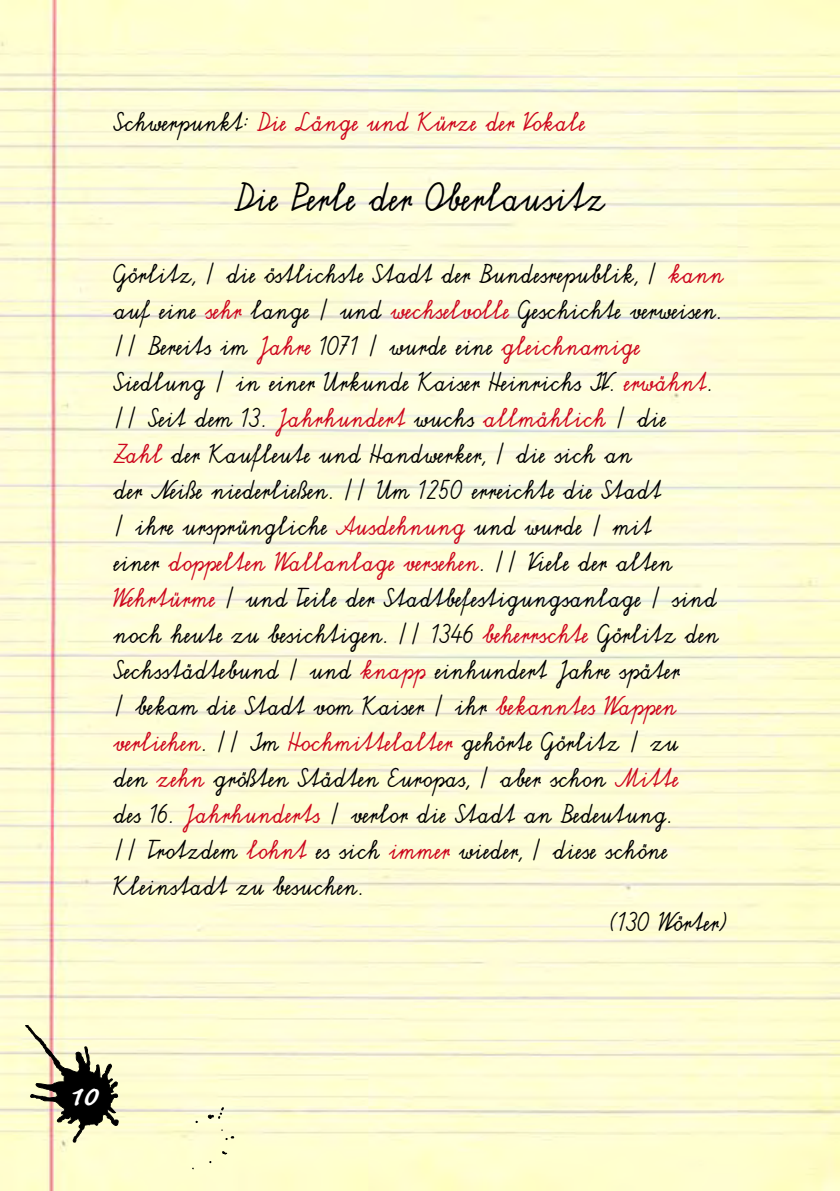
<style>
.page{position:relative;width:840px;height:1191px;background:#fff}
.page>*{position:absolute;margin:0;border:0;box-sizing:border-box;transform-origin:0 0}
.t1{font:36px "schulschrift";color:#000}
.t2{font:700 36px "Caflisch Script Pro";color:#fff}
.t3{font:24px "schulschrift";color:#000}
.t4{font:24px "schulschrift";color:#cd071e}
.s1{color:#000}
.s2{color:#cd071e}
</style>
<div class="page">
<img style="left:0;top:0;width:839px;height:1190px">
<svg style="left:26px;top:1025px;width:92px;height:117px;background:#a9a68b"></svg>
<svg style="left:222px;top:1151px;width:4px;height:3px"></svg>
<svg style="left:226px;top:1136px;width:8px;height:3px"></svg>
<svg style="left:208px;top:1107px;width:15px;height:11px"></svg>
<p class="t4" style="left:113px;top:109px;width:473px"><span class="s1">Schwerpunkt:</span> Die Länge und Kürze der Vokale</p>
<h1 class="t1" style="left:234px;top:177px;width:372px">Die Perle der Oberlausitz</h1>
<p class="t3" style="left:113px;top:260px;width:611px">Görlitz, / die östlichste Stadt der Bundesrepublik, / <span class="s2">kann</span></p>
<p class="t3" style="left:113px;top:296px;width:609px">auf eine <span class="s2">sehr</span> lange / und <span class="s2">wechselvolle</span> Geschichte verweisen.</p>
<p class="t3" style="left:113px;top:332px;width:528px">// Bereits im <span class="s2">Jahre</span> 1071 / wurde eine <span class="s2">gleichnamige</span></p>
<p class="t3" style="left:113px;top:368px;width:600px">Siedlung / in einer Urkunde Kaiser Heinrichs IV. <span class="s2">erwähnt</span>.</p>
<p class="t3" style="left:113px;top:404px;width:553px">// Seit dem 13. <span class="s2">Jahrhundert</span> wuchs <span class="s2">allmählich</span> / die</p>
<p class="t3" style="left:113px;top:440px;width:520px"><span class="s2">Zahl</span> der Kaufleute und Handwerker, / die sich an</p>
<p class="t3" style="left:113px;top:476px;width:549px">der Neiße niederließen. // Um 1250 erreichte die Stadt</p>
<p class="t3" style="left:113px;top:512px;width:539px">/ ihre ursprüngliche <span class="s2">Ausdehnung</span> und wurde / mit</p>
<p class="t4" style="left:113px;top:548px;width:560px"><span class="s1">einer</span> doppelten Wallanlage versehen<span class="s1">. // Viele der alten</span></p>
<p class="t3" style="left:113px;top:584px;width:604px"><span class="s2">Wehrtürme</span> / und Teile der Stadtbefestigungsanlage / sind</p>
<p class="t3" style="left:113px;top:620px;width:606px">noch heute zu besichtigen. // 1346 <span class="s2">beherrschte</span> Görlitz den</p>
<p class="t3" style="left:113px;top:656px;width:567px">Sechsstädtebund / und <span class="s2">knapp</span> einhundert Jahre später</p>
<p class="t3" style="left:113px;top:692px;width:564px">/ bekam die Stadt vom Kaiser / ihr <span class="s2">bekanntes Wappen</span></p>
<p class="t4" style="left:113px;top:728px;width:566px">verliehen<span class="s1">. // Im</span> Hochmittelalter <span class="s1">gehörte Görlitz / zu</span></p>
<p class="t3" style="left:113px;top:764px;width:566px">den <span class="s2">zehn</span> größten Städten Europas, / aber schon <span class="s2">Mitte</span></p>
<p class="t3" style="left:113px;top:800px;width:560px">des 16. <span class="s2">Jahrhunderts</span> / verlor die Stadt an Bedeutung.</p>
<p class="t3" style="left:113px;top:836px;width:555px">// Trotzdem <span class="s2">lohnt</span> es sich <span class="s2">immer</span> wieder, / diese schöne</p>
<p class="t3" style="left:113px;top:872px;width:251px">Kleinstadt zu besuchen.</p>
<p class="t3" style="left:610px;top:908px;width:117px">(130 Wörter)</p>
<h1 class="t2" style="left:67px;top:1077px;width:31px">10</h1>
</div>
